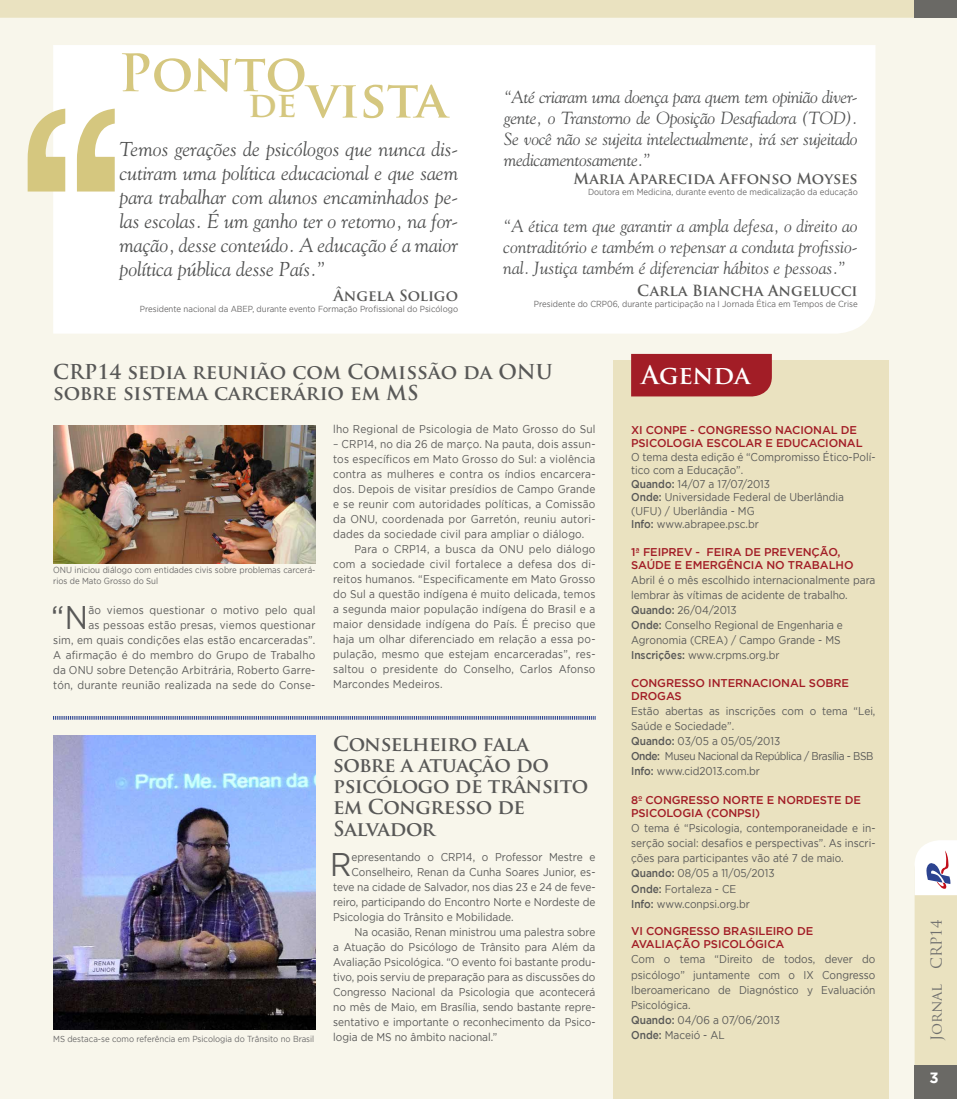
<style>
.page{position:relative;width:957px;height:1099px;background:#fff}
.page>*{position:absolute;margin:0;border:0;box-sizing:border-box;transform-origin:0 0}
.t1{font:700 50.38px "Trajan Pro";color:#d5c77f}
.t2{font:32.62px "Gotham";color:#585857;scale:.9 1}
.t3{font:700 25px "Trajan Pro";color:#fff}
.t4{font:italic 20px/24px "Goudy Std";color:#515252;text-align:justify}
.t5{font:700 20px/21.2px "Trajan Pro";letter-spacing:-.02em;color:#585857}
.t6{font:700 20px/21.2px "Trajan Pro";color:#585857}
.t7{font:italic 17.5px/21px "Goudy Std";letter-spacing:-.01em;color:#515252;text-align:justify}
.t8{font:700 15px "Trajan Pro";color:#585857}
.t9{font:14.88px "Trajan Pro";color:#6f6f6e}
.t10{font:700 14.88px "Gotham";color:#fff}
.t11{font:11.25px/15px "Gotham";color:#585857;scale:.9 1}
.t12{font:11.25px/15px "Gotham";letter-spacing:.02em;color:#585857;text-align:right;scale:.9 1}
.t13{font:500 11.25px/13.5px "Gotham";letter-spacing:-.01em;color:#a21d26}
.t14{font:8.75px/10.5px "Gotham";color:#696868;scale:.9 1}
.s1{font-size:34.62px}
.s2{font-weight:500}
</style>
<div class="page">
<div style="left:0;top:0;width:957px;height:1098px;background:#f8f6eb"></div>
<svg style="left:914px;top:840px;width:43px;height:258px;background:#d9d3be"></svg>
<div style="left:0;top:0;width:914px;height:18px;background:#eae2c0"></div>
<div style="left:914px;top:0;width:43px;height:18px;background:#6a6965"></div>
<div style="left:613px;top:360px;width:275px;height:738px;background:#eae2c0"></div>
<div style="left:53px;top:45px;width:822px;height:288px;background:#fff"></div>
<div style="left:631px;top:354px;width:141px;height:42px;background:#a21d26"></div>
<svg style="left:28px;top:109px;width:87px;height:82px;background:#e4dcaf"></svg>
<svg style="left:53px;top:716px;width:543px;height:4px;background:#919cbd"></svg>
<img style="left:53px;top:425px;width:262px;height:138px">
<img style="left:53px;top:735px;width:262px;height:294px">
<h1 class="t1" style="left:119px;top:41px;width:190px">Ponto</h1>
<h1 class="t1" style="left:248px;top:68px;width:201px"><span class="s1">de</span> vista</h1>
<p class="t4" style="left:119px;top:137px;width:340px">Temos gerações de psicólogos que nunca dis&shy;cutiram uma política educacional e que saem para trabalhar com alunos encaminhados pe&shy;las escolas. É um ganho ter o retorno, na for&shy;mação, desse conteúdo. A educação é a maior política pública desse País.”</p>
<h3 class="t8" style="left:333px;top:286px;width:126px">Ângela Soligo</h3>
<p class="t14" style="left:140px;top:303px;width:355px">Presidente nacional da ABEP, durante evento Formação Profissional do Psicólogo</p>
<h3 class="t7" style="left:504px;top:87px;width:355px">“Até criaram uma doença para quem tem opinião diver&shy;gente, o Transtorno de Oposição Desafiadora (TOD).<br>Se você não se sujeita intelectualmente, irá ser sujeitado medicamentosamente.”</h3>
<h3 class="t8" style="left:573px;top:169px;width:286px">Maria Aparecida Affonso Moyses</h3>
<p class="t14" style="left:588px;top:186px;width:301px">Doutora em Medicina, durante evento de medicalização da educação</p>
<h3 class="t7" style="left:503px;top:215px;width:356px">“A ética tem que garantir a ampla defesa, o direito ao contraditório e também o repensar a conduta profissio&shy;nal. Justiça também é diferenciar hábitos e pessoas.”</h3>
<h3 class="t8" style="left:637px;top:281px;width:222px">Carla Biancha Angelucci</h3>
<p class="t14" style="left:534px;top:298px;width:361px">Presidente do CRP06, durante participação na I Jornada Ética em Tempos de Crise</p>
<h3 class="t6" style="left:53px;top:361px;width:501px">CRP14 sedia reunião com Comissão da ONU sobre sistema carcerário em MS</h3>
<p class="t14" style="left:53px;top:565px;width:293px">ONU iniciou diálogo com entidades civis sobre problemas carcerá&shy;rios de Mato Grosso do Sul</p>
<h2 class="t2" style="left:51px;top:599px;width:43px">“N</h2>
<p class="t12" style="left:53px;top:602px;width:293px">ão viemos questionar o motivo pelo qual<br>as pessoas estão presas, viemos questionar<br>sim, em quais condições elas estão encarceradas”.<br>A afirmação é do membro do Grupo de Trabalho da ONU sobre Detenção Arbitrária, Roberto Garre&shy;tón, durante reunião realizada na sede do Conse-</p>
<p class="t14" style="left:53px;top:1033px;width:292px">MS destaca-se como referência em Psicologia do Trânsito no Brasil</p>
<p class="t12" style="left:333px;top:421px;width:293px">lho Regional de Psicologia de Mato Grosso do Sul</p>
<p class="t12" style="left:333px;top:436px;width:293px">– CRP14, no dia 26 de março. Na pauta, dois assun-</p>
<p class="t12" style="left:333px;top:451px;width:293px">tos específicos em Mato Grosso do Sul: a violência</p>
<p class="t12" style="left:333px;top:466px;width:293px">contra as mulheres e contra os índios encarcera-</p>
<p class="t12" style="left:333px;top:481px;width:293px">dos. Depois de visitar presídios de Campo Grande</p>
<p class="t12" style="left:333px;top:496px;width:293px">e se reunir com autoridades políticas, a Comissão</p>
<p class="t12" style="left:333px;top:511px;width:293px">da ONU, coordenada por Garretón, reuniu autori-</p>
<p class="t12" style="left:333px;top:526px;width:280px">dades da sociedade civil para ampliar o diálogo.</p>
<p class="t12" style="left:354px;top:541px;width:269px">Para o CRP14, a busca da ONU pelo diálogo</p>
<p class="t12" style="left:333px;top:556px;width:293px">com a sociedade civil fortalece a defesa dos di-</p>
<p class="t12" style="left:333px;top:571px;width:293px">reitos humanos. “Especificamente em Mato Grosso</p>
<p class="t12" style="left:333px;top:586px;width:293px">do Sul a questão indígena é muito delicada, temos</p>
<p class="t12" style="left:333px;top:601px;width:293px">a segunda maior população indígena do Brasil e a</p>
<p class="t12" style="left:333px;top:616px;width:293px">maior densidade indígena do País. É preciso que</p>
<p class="t12" style="left:333px;top:631px;width:293px">haja um olhar diferenciado em relação a essa po-</p>
<p class="t12" style="left:333px;top:646px;width:293px">pulação, mesmo que estejam encarceradas”, res-</p>
<p class="t12" style="left:333px;top:661px;width:293px">saltou o presidente do Conselho, Carlos Afonso</p>
<p class="t12" style="left:333px;top:676px;width:123px">Marcondes Medeiros.</p>
<h3 class="t5" style="left:333px;top:733px;width:257px">Conselheiro fala sobre a atuação do psicólogo de trânsito em Congresso de<br>Salvador</h3>
<h2 class="t2" style="left:330px;top:846px;width:25px">R</h2>
<p class="t11" style="left:351px;top:849px;width:272px">epresentando o CRP14, o Professor Mestre e</p>
<p class="t11" style="left:351px;top:864px;width:272px">Conselheiro, Renan da Cunha Soares Junior, es-</p>
<p class="t11" style="left:333px;top:879px;width:293px">teve na cidade de Salvador, nos dias 23 e 24 de feve-</p>
<p class="t11" style="left:333px;top:894px;width:293px">reiro, participando do Encontro Norte e Nordeste de</p>
<p class="t11" style="left:333px;top:909px;width:202px">Psicologia do Trânsito e Mobilidade.</p>
<p class="t11" style="left:354px;top:924px;width:269px">Na ocasião, Renan ministrou uma palestra sobre</p>
<p class="t11" style="left:333px;top:939px;width:293px">a Atuação do Psicólogo de Trânsito para Além da</p>
<p class="t11" style="left:333px;top:954px;width:293px">Avaliação Psicológica. “O evento foi bastante produ-</p>
<p class="t11" style="left:333px;top:969px;width:293px">tivo, pois serviu de preparação para as discussões do</p>
<p class="t11" style="left:333px;top:984px;width:293px">Congresso Nacional da Psicologia que acontecerá</p>
<p class="t11" style="left:333px;top:999px;width:293px">no mês de Maio, em Brasília, sendo bastante repre-</p>
<p class="t11" style="left:333px;top:1014px;width:293px">sentativo e importante o reconhecimento da Psico-</p>
<p class="t11" style="left:333px;top:1029px;width:184px">logia de MS no âmbito nacional.”</p>
<h3 class="t3" style="left:641px;top:359px;width:110px">Agenda</h3>
<p class="t13" style="left:631px;top:423px;width:94px">XI CONPE - CONGRE</p>
<p class="t13" style="left:748px;top:423px;width:109px">SSO NACI ONAL DE</p>
<p class="t13" style="left:631px;top:436px;width:59px">PSICOLOGIA</p>
<p class="t13" style="left:706px;top:436px;width:102px">ESCOLAR E EDUCACI</p>
<p class="t13" style="left:828px;top:436px;width:35px">ONAL</p>
<p class="t11" style="left:631px;top:450px;width:273px;line-height:13.5px">O tema desta edição é “Compromisso Ético-Polí&shy;tico com a Educação”.<br><span class="s2">QUANDO:</span> 14/07 a 17/07/2013<br><span class="s2">ONDE:</span> Universidade Federal de Uberlândia (UFU) / Uberlândia - MG<br><span class="s2">INFO:</span> www.abrapee.psc.br</p>
<p class="t13" style="left:631px;top:545px;width:84px">1ª FEIPREV - FEIRA</p>
<p class="t13" style="left:745px;top:545px;width:36px">DE PREVEN</p>
<p class="t13" style="left:811px;top:545px;width:30px">ÇÃO,</p>
<p class="t13" style="left:631px;top:558px;width:71px">SAÚDE E EMERGÊNCIA</p>
<p class="t13" style="left:766px;top:558px;width:31px">NO TRABA</p>
<p class="t13" style="left:828px;top:558px;width:26px">LHO</p>
<p class="t11" style="left:631px;top:572px;width:273px">Abril é o mês escolhido internacionalmente para lembrar às vítimas de acidente de trabalho.<br><span class="s2">QUANDO:</span> 26/04/2013<br><span class="s2">ONDE:</span> Conselho Regional de Engenharia e Agronomia (CREA) / Campo Grande - MS <span class="s2">INSCRIÇÕES:</span> www.crpms.org.br</p>
<p class="t13" style="left:631px;top:676px;width:27px">CONGRE</p>
<p class="t13" style="left:681px;top:676px;width:55px">SSO INTERNACI</p>
<p class="t13" style="left:772px;top:676px;width:62px">ONAL SOBRE</p>
<p class="t13" style="left:631px;top:689px;width:52px">DROGAS</p>
<p class="t11" style="left:631px;top:703px;width:273px">Estão abertas as inscrições com o tema “Lei, Saúde e Sociedade”.<br><span class="s2">QUANDO:</span> 03/05 a 05/05/2013<br><span class="s2">ONDE:</span> Museu Nacional da República / Brasília - BSB <span class="s2">INFO:</span> www.cid2013.com.br</p>
<p class="t13" style="left:631px;top:793px;width:41px">8º CONGRE</p>
<p class="t13" style="left:696px;top:793px;width:165px">SSO NORTE E NORDESTE DE</p>
<p class="t13" style="left:631px;top:806px;width:59px">PSICOLOGIA</p>
<p class="t13" style="left:706px;top:806px;width:55px">(CONPSI )</p>
<p class="t11" style="left:631px;top:820px;width:273px">O tema é “Psicologia, contemporaneidade e in&shy;serção social: desafios e perspectivas”. As inscri&shy;ções para participantes vão até 7 de maio.<br><span class="s2">QUANDO:</span> 08/05 a 11/05/2013<br><span class="s2">ONDE:</span> Fortaleza - CE<br><span class="s2">INFO:</span> www.conpsi.org.br</p>
<p class="t13" style="left:631px;top:924px;width:42px">VI CONGRE</p>
<p class="t13" style="left:631px;top:924px;width:182px;text-indent:65px">SSO BRASI LEIRO DE<br>AVALIAÇÃO PSICOLÓGICA</p>
<p class="t11" style="left:631px;top:951px;width:273px">Com o tema “Direito de todos, dever do psicólogo” juntamente com o IX Congresso<br>Iberoamericano de Diagnóstico y Evaluación<br>Psicológica.<br><span class="s2">QUANDO:</span> 04/06 a 07/06/2013<br><span class="s2">ONDE:</span> Maceió - AL</p>
<h3 class="t9" style="left:927px;top:1040px;width:123px;rotate:-90deg">Jornal CRP14</h3>
<h3 class="t10" style="left:929px;top:1068px;width:11px">3</h3>
</div>
